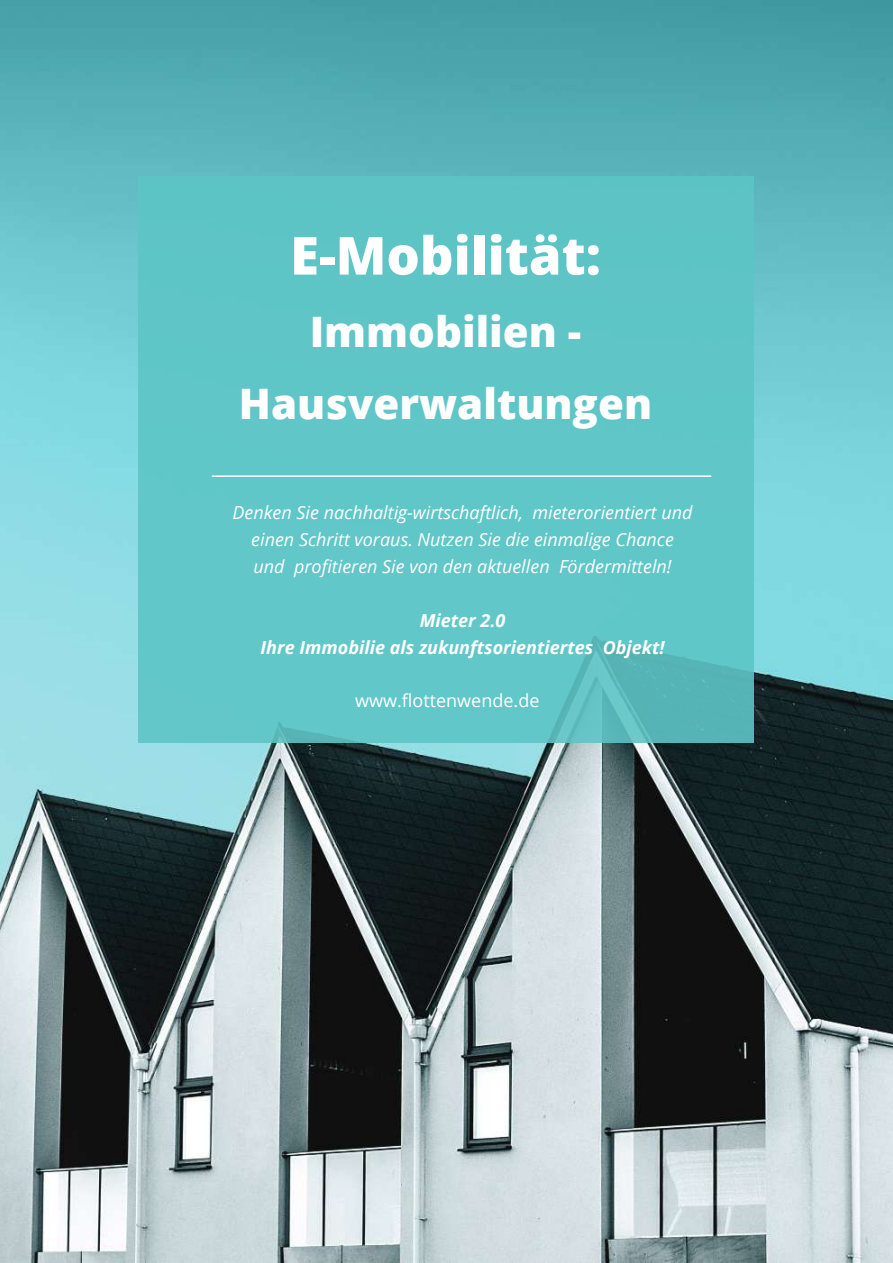
<style>
.page{position:relative;width:893px;height:1263px;background:#fff}
.page>*{position:absolute;margin:0;border:0;box-sizing:border-box;transform-origin:0 0}
.t1{font:800 52.5px "Open Sans";color:#fff}
.t2{font:800 42px/72px "Open Sans";color:#fff;text-align:center}
.t3{font:italic 18px/27px "Open Sans";color:#fff;text-align:center}
.t4{font:italic 700 18px/27px "Open Sans";color:#fff;text-align:center}
.t5{font:18px "Open Sans";color:#fff}
</style>
<div class="page">
<img style="left:0;top:0;width:893px;height:1263px">
<div style="left:139px;top:176px;width:615px;height:566px;background:#5dc5c6"></div>
<hr style="left:212px;top:475px;width:499px;height:2px;background:#fff">
<h1 class="t1" style="left:290px;top:216px;width:312px">E-Mobilität:</h1>
<h2 class="t2" style="left:239px;top:293px;width:415px">Immobilien -<br>Hausverwaltungen</h2>
<p class="t3" style="left:233px;top:499px;width:462px">Denken Sie nachhaltig-wirtschaftlich, mieterorientiert und einen Schritt voraus. Nutzen Sie die einmalige Chance<br>und profitieren Sie von den aktuellen Fördermitteln!</p>
<p class="t4" style="left:261px;top:607px;width:406px">Mieter 2.0<br>Ihre Immobilie als zukunftsorientiertes Objekt!</p>
<p class="t5" style="left:355px;top:688px;width:186px">www.flottenwende.de</p>
</div>
